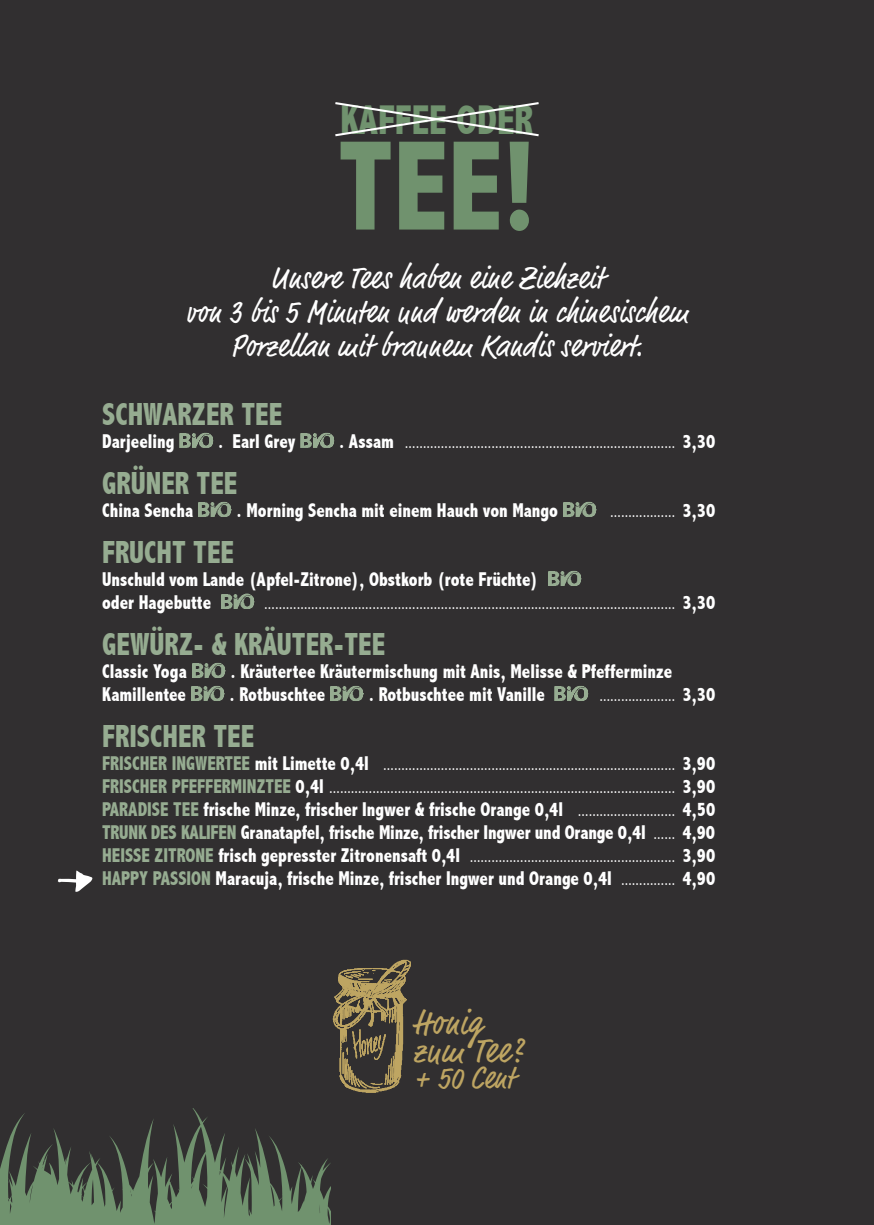
<style>
.page{position:relative;width:874px;height:1225px;background:#fff}
.page>*{position:absolute;margin:0;border:0;box-sizing:border-box;transform-origin:0 0}
.t1{font:800 condensed 129px "Abadi";color:#70926e;scale:.9 1}
.t2{font:800 condensed 41.6px "Abadi";color:#70926e;scale:.9 1}
.t3{font:36px/27.6px "Market Pro";letter-spacing:.03em;color:#bea562;scale:.9 1}
.t4{font:32px/34px "Market Pro";letter-spacing:.02em;color:#fff;text-align:center;scale:.9 1}
.t5{font:800 condensed 32px "Abadi";color:#96ac91;scale:.9 1}
.t6{font:32px "Market Pro";color:#bea562;scale:.9 1}
.t7{font:800 condensed 20px/23px "Abadi";color:#fff;scale:.9 1}
.t8{font:800 condensed 12px/23px "Abadi";color:#fff;scale:.9 1}
.s1{font-size:20px}
.s2{font-size:20px;color:#96ac91}
.s3{color:#96ac91}
.s4{font-size:12px}
</style>
<div class="page">
<div style="left:0;top:0;width:873px;height:1225px;background:#312f30"></div>
<svg style="left:0;top:1108px;width:330px;height:117px"></svg>
<svg style="left:335px;top:102px;width:204px;height:35px"></svg>
<svg style="left:58px;top:870px;width:34px;height:22px"></svg>
<img style="left:179px;top:433px;width:34px;height:15px">
<img style="left:300px;top:433px;width:34px;height:15px">
<img style="left:198px;top:502px;width:33px;height:15px">
<img style="left:563px;top:502px;width:33px;height:15px">
<img style="left:548px;top:571px;width:33px;height:15px">
<img style="left:221px;top:593px;width:33px;height:16px">
<img style="left:192px;top:663px;width:33px;height:15px">
<img style="left:191px;top:686px;width:33px;height:15px">
<img style="left:330px;top:686px;width:34px;height:15px">
<img style="left:554px;top:686px;width:34px;height:15px">
<img style="left:332px;top:959px;width:79px;height:134px">
<h2 class="t2" style="left:340px;top:96px;width:215px">KAFFEE ODER</h2>
<h1 class="t1" style="left:337px;top:112px;width:222px">TEE!</h1>
<h3 class="t4" style="left:185px;top:262px;width:560px">Unsere Tees haben eine Ziehzeit<br>von 3 bis 5 Minuten und werden in chinesischem<br>Porzellan mit braunem Kandis serviert.</h3>
<h3 class="t5" style="left:102px;top:396px;width:201px">SCHWARZER TEE</h3>
<p class="t7" style="left:102px;top:430px;width:82px">Darjeeling</p>
<p class="t7" style="left:218px;top:430px;width:87px">. Earl Grey</p>
<p class="t8" style="left:339px;top:432px;width:419px"><span class="s1">. Assam</span> ………………………………………………………………… <span class="s1">3,30</span></p>
<h3 class="t5" style="left:102px;top:465px;width:152px">GRÜNER TEE</h3>
<p class="t7" style="left:102px;top:499px;width:102px">China Sencha</p>
<p class="t7" style="left:236px;top:499px;width:358px">. Morning Sencha mit einem Hauch von Mango</p>
<p class="t8" style="left:610px;top:501px;width:118px">……………… <span class="s1">3,30</span></p>
<h3 class="t5" style="left:102px;top:534px;width:148px">FRUCHT TEE</h3>
<p class="t7" style="left:102px;top:568px;width:485px">Unschuld vom Lande (Apfel-Zitrone), Obstkorb (rote Früchte) oder Hagebutte</p>
<p class="t8" style="left:264px;top:593px;width:502px">…………………………………………………………………………………………………… <span class="s1">3,30</span></p>
<h3 class="t5" style="left:102px;top:626px;width:316px">GEWÜRZ- &amp; KRÄUTER-TEE</h3>
<p class="t7" style="left:102px;top:660px;width:96px">Classic Yoga</p>
<p class="t7" style="left:230px;top:660px;width:492px">. Kräutertee Kräutermischung mit Anis, Melisse &amp; Pfefferminze</p>
<p class="t7" style="left:102px;top:683px;width:95px">Kamillentee</p>
<p class="t7" style="left:229px;top:683px;width:108px">. Rotbuschtee</p>
<p class="t7" style="left:368px;top:683px;width:197px">. Rotbuschtee mit Vanille</p>
<p class="t8" style="left:599px;top:685px;width:130px">………………… <span class="s1">3,30</span></p>
<h3 class="t5" style="left:102px;top:718px;width:170px">FRISCHER TEE</h3>
<p class="t8" style="left:102px;top:754px;width:682px"><span class="s2">FRISCHER INGWERTEE</span> <span class="s1">mit Limette 0,4l</span> ……………………………………………………………………… <span class="s1">3,90<br></span><span class="s2">FRISCHER PFEFFERMINZTEE</span> <span class="s1">0,4l</span> …………………………………………………………………………………… <span class="s1">3,90</span></p>
<p class="t7" style="left:102px;top:798px;width:682px;text-align:justify"><span class="s3">PARADISE TEE</span> frische Minze, frischer Ingwer &amp; frische Orange 0,4l <span class="s4">………………………</span> 4,50<br><span class="s3">TRUNK DES KALIFEN</span> Granatapfel, frische Minze, frischer Ingwer und Orange 0,4l <span class="s4">……</span> 4,90<br><span class="s3">HEISSE ZITRONE</span> frisch gepresster Zitronensaft 0,4l <span class="s4">…………………………………………………</span> 3,90<br><span class="s3">HAPPY PASSION</span> Maracuja, frische Minze, frischer Ingwer und Orange 0,4l <span class="s4">……………</span> 4,90</p>
<h3 class="t3" style="left:413px;top:1010px;width:124px">Honig zum Tee?</h3>
<h3 class="t6" style="left:413px;top:1055px;width:113px">+ 50 Cent</h3>
</div>
